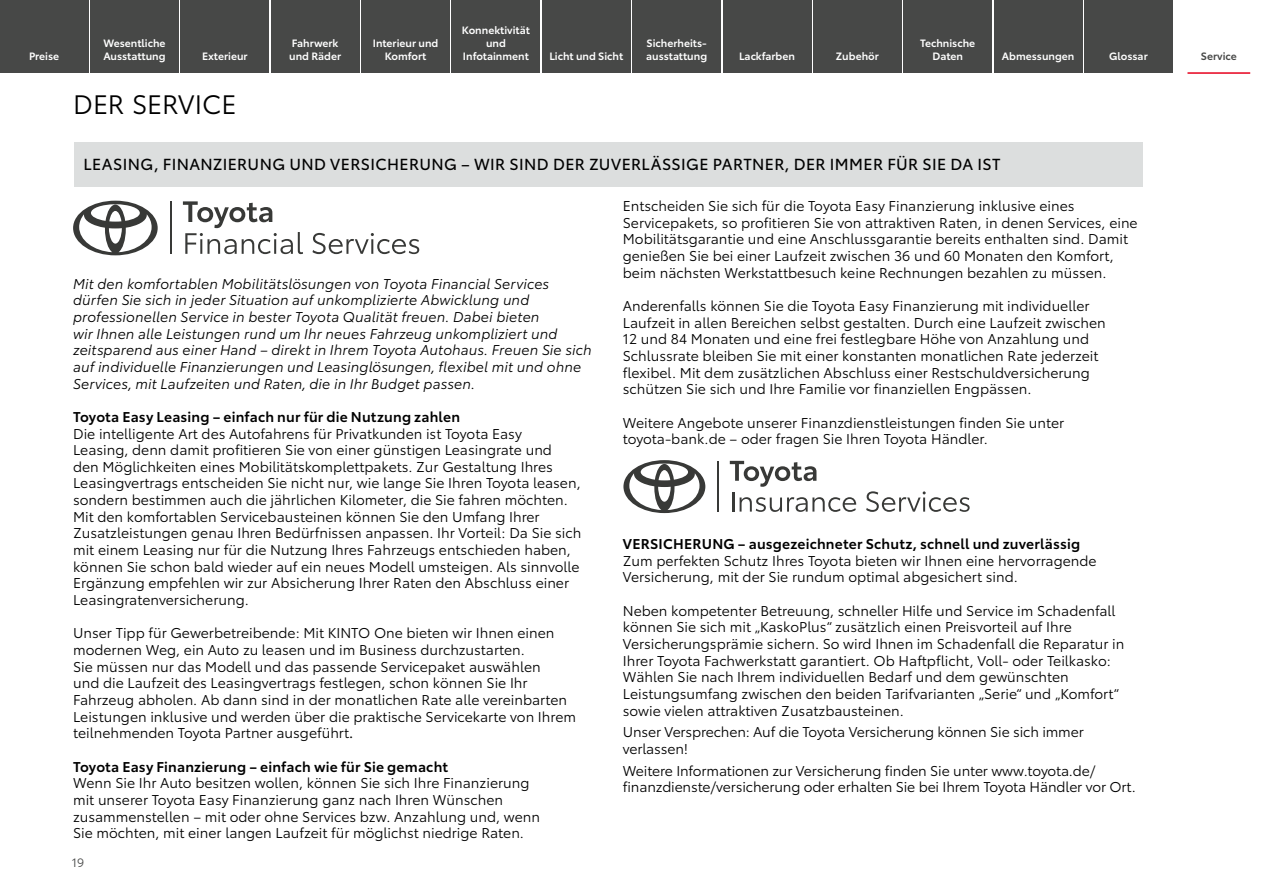
<style>
.page{position:relative;width:1263px;height:893px;background:#fff}
.page>*{position:absolute;margin:0;border:0;box-sizing:border-box;transform-origin:0 0}
.t1{font:26.25px "Toyota Type";letter-spacing:-.005em;color:#000}
.t2{font:15.75px "Toyota Type";letter-spacing:.025em;color:#000}
.t3{font:14.1px/16.6px "Toyota Type";color:#000}
.t4{font:italic 14.1px/16.6px "Toyota Type";letter-spacing:.005em;color:#000}
.t5{font:12px "Toyota Type";color:#474847}
._1_Verlinkung{font:600 10.5px/12.6px "Toyota Type";color:#fff}
._1_Verlinkung_aktuell{font:600 10.5px "Toyota Type";color:#474847}
.s1{font-weight:600}
.s2{font-style:inherit}
</style>
<div class="page">
<div style="left:74px;top:142px;width:1068px;height:45px;background:#dcdede"></div>
<hr style="left:170px;top:201px;width:2px;height:53px;background:#383937">
<svg style="left:183px;top:201px;width:120px;height:53px"></svg>
<svg style="left:312px;top:233px;width:107px;height:21px"></svg>
<svg style="left:73px;top:201px;width:85px;height:54px"></svg>
<svg style="left:730px;top:461px;width:86px;height:26px"></svg>
<hr style="left:717px;top:461px;width:2px;height:51px;background:#383937">
<hr style="left:732px;top:492px;width:2px;height:20px;background:#383937">
<svg style="left:740px;top:497px;width:116px;height:15px"></svg>
<svg style="left:866px;top:491px;width:104px;height:21px"></svg>
<svg style="left:623px;top:460px;width:82px;height:53px"></svg>
<div style="left:0;top:0;width:88px;height:72px;background:#474847"></div>
<div style="left:90px;top:0;width:89px;height:72px;background:#474847"></div>
<div style="left:181px;top:0;width:88px;height:72px;background:#474847"></div>
<div style="left:271px;top:0;width:88px;height:72px;background:#474847"></div>
<div style="left:361px;top:0;width:89px;height:72px;background:#474847"></div>
<div style="left:452px;top:0;width:88px;height:72px;background:#474847"></div>
<div style="left:542px;top:0;width:88px;height:72px;background:#474847"></div>
<div style="left:632px;top:0;width:89px;height:72px;background:#474847"></div>
<div style="left:723px;top:0;width:88px;height:72px;background:#474847"></div>
<div style="left:813px;top:0;width:88px;height:72px;background:#474847"></div>
<div style="left:904px;top:0;width:88px;height:72px;background:#474847"></div>
<div style="left:994px;top:0;width:88px;height:72px;background:#474847"></div>
<div style="left:1084px;top:0;width:88px;height:72px;background:#474847"></div>
<hr style="left:1187px;top:72px;width:63px;height:2px;background:#e7001d">
<p class="_1_Verlinkung" style="left:29px;top:49px;width:32px">Preise</p>
<p class="_1_Verlinkung" style="left:103px;top:36px;width:64px">Wesentliche<br>Ausstattung</p>
<p class="_1_Verlinkung" style="left:202px;top:49px;width:47px">Exterieur</p>
<p class="t1" style="left:73px;top:85px;width:165px">DER SERVICE</p>
<p class="_1_Verlinkung" style="left:289px;top:36px;width:53px">Fahrwerk und Räder</p>
<p class="_1_Verlinkung" style="left:373px;top:36px;width:67px;text-align:center">Interieur und<br>Komfort</p>
<p class="_1_Verlinkung" style="left:462px;top:23px;width:69px;text-align:center">Konnektivität und<br>Infotainment</p>
<p class="_1_Verlinkung" style="left:549px;top:49px;width:75px">Licht und Sicht</p>
<p class="_1_Verlinkung" style="left:646px;top:36px;width:63px">Sicherheits&shy;ausstattung</p>
<p class="_1_Verlinkung" style="left:739px;top:49px;width:57px">Lackfarben</p>
<p class="_1_Verlinkung" style="left:836px;top:49px;width:44px">Zubehör</p>
<p class="_1_Verlinkung" style="left:920px;top:36px;width:56px;text-align:center">Technische<br>Daten</p>
<p class="_1_Verlinkung" style="left:1002px;top:49px;width:74px">Abmessungen</p>
<p class="_1_Verlinkung" style="left:1109px;top:49px;width:40px">Glossar</p>
<p class="_1_Verlinkung_aktuell" style="left:1201px;top:48px;width:37px">Service</p>
<p class="t2" style="left:84px;top:153px;width:918px">LEASING, FINANZIERUNG UND VERSICHERUNG – WIR SIND DER ZUVERLÄSSIGE PARTNER, DER IMMER FÜR SIE DA IST</p>
<p class="t4" style="left:73px;top:274px;width:520px">Mit den komfortablen Mobilitätslösungen von Toyota Financial Services dürfen Sie sich in jeder Situation auf unkomplizierte Abwicklung und professionellen Service in bester Toyota Qualität freuen. Dabei bieten<br>wir Ihnen alle Leistungen rund um Ihr neues Fahrzeug unkompliziert und zeitsparend aus einer Hand – direkt in Ihrem Toyota Autohaus. Freuen Sie sich auf individuelle Finanzierungen und Leasinglösungen, exibel mit und ohne Services, mit Laufzeiten und Raten, die in Ihr Budget passen.</p>
<p class="t3" style="left:73px;top:407px;width:510px"><span class="s1">Toyota Easy Leasing – einfach nur für die Nutzung zahlen<br></span>Die intelligente Art des Autofahrens für Privatkunden ist Toyota Easy<br>Leasing, denn damit profitieren Sie von einer günstigen Leasingrate und<br>den Möglichkeiten eines Mobilitätskomplettpakets. Zur Gestaltung Ihres Leasingvertrags entscheiden Sie nicht nur, wie lange Sie Ihren Toyota leasen, sondern bestimmen auch die jährlichen Kilometer, die Sie fahren möchten.<br>Mit den komfortablen Servicebausteinen können Sie den Umfang Ihrer Zusatzleistungen genau Ihren Bedürfnissen anpassen. Ihr Vorteil: Da Sie sich mit einem Leasing nur für die Nutzung Ihres Fahrzeugs entschieden haben, können Sie schon bald wieder auf ein neues Modell umsteigen. Als sinnvolle Ergänzung empfehlen wir zur Absicherung Ihrer Raten den Abschluss einer Leasingratenversicherung.</p>
<p class="t3" style="left:73px;top:624px;width:504px">Unser Tipp für Gewerbetreibende: Mit KINTO One bieten wir Ihnen einen modernen Weg, ein Auto zu leasen und im Business durchzustarten.<br>Sie müssen nur das Modell und das passende Servicepaket auswählen<br>und die Laufzeit des Leasingvertrags festlegen, schon können Sie Ihr Fahrzeug abholen. Ab dann sind in der monatlichen Rate alle vereinbarten Leistungen inklusive und werden über die praktische Servicekarte von Ihrem teilnehmenden Toyota Partner ausgeführt<span class="s2">.</span></p>
<p class="t3" style="left:73px;top:757px;width:468px"><span class="s1">Toyota Easy Finanzierung – einfach wie für Sie gemacht<br></span>Wenn Sie Ihr Auto besitzen wollen, können Sie sich Ihre Finanzierung mit unserer Toyota Easy Finanzierung ganz nach Ihren Wünschen zusammenstellen – mit oder ohne Services bzw. Anzahlung und, wenn Sie möchten, mit einer langen Laufzeit für möglichst niedrige Raten.</p>
<p class="t5" style="left:72px;top:854px;width:14px">19</p>
<p class="t3" style="left:623px;top:197px;width:516px">Entscheiden Sie sich für die Toyota Easy Finanzierung inklusive eines Servicepakets, so profitieren Sie von attraktiven Raten, in denen Services, eine Mobilitätsgarantie und eine Anschlussgarantie bereits enthalten sind. Damit genießen Sie bei einer Laufzeit zwischen 36 und 60 Monaten den Komfort, beim nächsten Werkstattbesuch keine Rechnungen bezahlen zu müssen.</p>
<p class="t3" style="left:623px;top:296px;width:484px">Anderenfalls können Sie die Toyota Easy Finanzierung mit individueller Laufzeit in allen Bereichen selbst gestalten. Durch eine Laufzeit zwischen 12 und 84 Monaten und eine frei festlegbare Höhe von Anzahlung und Schlussrate bleiben Sie mit einer konstanten monatlichen Rate jederzeit flexibel. Mit dem zusätzlichen Abschluss einer Restschuldversicherung schützen Sie sich und Ihre Familie vor finanziellen Engpässen.</p>
<p class="t3" style="left:623px;top:413px;width:443px">Weitere Angebote unserer Finanzdienstleistungen finden Sie unter toyota-bank.de – oder fragen Sie Ihren Toyota Händler.</p>
<p class="t3" style="left:623px;top:535px;width:475px"><span class="s1">VERSICHERUNG – ausgezeichneter Schutz, schnell und zuverlässig<br></span>Zum perfekten Schutz Ihres Toyota bieten wir Ihnen eine hervorragende<br>Versicherung, mit der Sie rundum optimal abgesichert sind.</p>
<p class="t3" style="left:623px;top:601px;width:503px">Neben kompetenter Betreuung, schneller Hilfe und Service im Schadenfall können Sie sich mit „KaskoPlus“ zusätzlich einen Preisvorteil auf Ihre Versicherungsprämie sichern. So wird Ihnen im Schadenfall die Reparatur in Ihrer Toyota Fachwerkstatt garantiert. Ob Haftpflicht, Voll- oder Teilkasko:<br>Wählen Sie nach Ihrem individuellen Bedarf und dem gewünschten Leistungsumfang zwischen den beiden Tarifvarianten „Serie“ und „Komfort“ sowie vielen attraktiven Zusatzbausteinen.</p>
<p class="t3" style="left:623px;top:723px;width:462px">Unser Versprechen: Auf die Toyota Versicherung können Sie sich immer verlassen!</p>
<p class="t3" style="left:623px;top:761px;width:515px">Weitere Informationen zur Versicherung finden Sie unter www.toyota.de/ finanzdienste/versicherung oder erhalten Sie bei Ihrem Toyota Händler vor Ort.</p>
</div>
